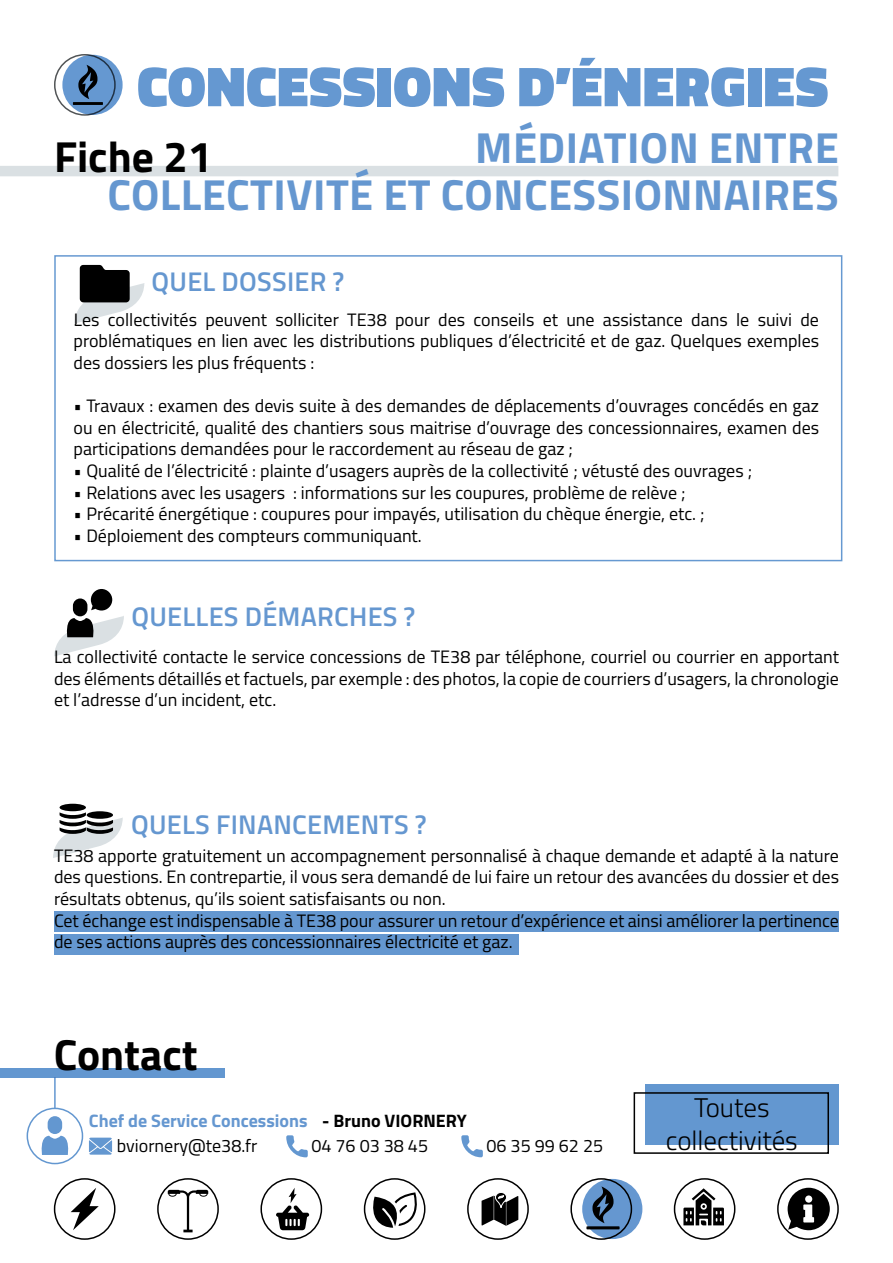
<style>
.page{position:relative;width:893px;height:1263px;background:#fff}
.page>*{position:absolute;margin:0;border:0;box-sizing:border-box;transform-origin:0 0}
.t1{font:900 57px "Titillium";letter-spacing:.01em;color:#6598d1}
.t2{font:700 43.5px "Titillium";letter-spacing:.01em;color:#6597d0}
.t3{font:700 43.5px "Titillium";color:#000}
.t4{font:600 27px "Titillium";letter-spacing:.01em;color:#6597d0}
.t5{font:300 27px/32.4px "Titillium";color:#000;text-align:center}
.t6{font:18px/21.6px "Titillium";color:#000;text-align:justify}
.t7{font:700 18px "Titillium";color:#6597d0}
.t8{font:700 18px "Titillium";color:#000}
</style>
<div class="page">
<div style="left:0;top:166px;width:838px;height:10px;background:#dae0e3"></div>
<div style="left:54px;top:1178px;width:62px;height:62px;border:2px solid #000;border-radius:50%"></div>
<svg style="left:158px;top:1179px;width:60px;height:60px"></svg>
<div style="left:157px;top:1178px;width:62px;height:62px;border:2px solid #000;border-radius:50%"></div>
<div style="left:260px;top:1178px;width:62px;height:62px;border:2px solid #000;border-radius:50%"></div>
<svg style="left:778px;top:1179px;width:60px;height:60px"></svg>
<div style="left:777px;top:1178px;width:62px;height:62px;border:2px solid #000;border-radius:50%"></div>
<div style="left:467px;top:1178px;width:62px;height:62px;border:2px solid #000;border-radius:50%"></div>
<svg style="left:674px;top:1179px;width:61px;height:60px"></svg>
<div style="left:674px;top:1178px;width:61px;height:62px;border:2px solid #000;border-radius:50%"></div>
<svg style="left:571px;top:1179px;width:60px;height:60px"></svg>
<div style="left:570px;top:1178px;width:62px;height:62px;border:2px solid #000;border-radius:50%"></div>
<div style="left:364px;top:1178px;width:61px;height:62px;border:2px solid #000;border-radius:50%"></div>
<svg style="left:71px;top:1188px;width:28px;height:42px"></svg>
<svg style="left:168px;top:1190px;width:40px;height:42px"></svg>
<svg style="left:683px;top:1188px;width:41px;height:37px"></svg>
<svg style="left:276px;top:1188px;width:33px;height:42px"></svg>
<svg style="left:788px;top:1188px;width:42px;height:42px"></svg>
<svg style="left:586px;top:1186px;width:6px;height:43px"></svg>
<svg style="left:372px;top:1192px;width:46px;height:36px"></svg>
<svg style="left:482px;top:1192px;width:36px;height:34px"></svg>
<svg style="left:582px;top:1179px;width:60px;height:60px;background:#527aa7"></svg>
<div style="left:54px;top:54px;width:62px;height:62px;border:2px solid #515456;border-radius:50%"></div>
<svg style="left:62px;top:55px;width:61px;height:60px;background:#6493c7"></svg>
<svg style="left:73px;top:65px;width:30px;height:40px"></svg>
<div style="left:54px;top:255px;width:788px;height:306px;border:2px solid #6699d1"></div>
<svg style="left:91px;top:589px;width:21px;height:21px"></svg>
<div style="left:98px;top:592px;width:6px;height:15px;background:#000"></div>
<div style="left:73px;top:598px;width:14px;height:18px;background:#000;border-radius:7px"></div>
<svg style="left:54px;top:616px;width:70px;height:40px"></svg>
<svg style="left:87px;top:811px;width:26px;height:8px"></svg>
<div style="left:60px;top:804px;width:26px;height:7px;background:#000;border-radius:50%"></div>
<svg style="left:53px;top:812px;width:70px;height:46px"></svg>
<div style="left:54px;top:912px;width:785px;height:20px;background:#6497d0"></div>
<div style="left:54px;top:934px;width:465px;height:21px;background:#6497d0"></div>
<svg style="left:75px;top:265px;width:69px;height:58px"></svg>
<hr style="left:54px;top:1077px;width:2px;height:72px;background:#6397d0">
<div style="left:27px;top:1108px;width:55px;height:55px;background:#fff;border-radius:50%"></div>
<div style="left:27px;top:1108px;width:56px;height:56px;border:2px solid #6397d0;border-radius:50%"></div>
<svg style="left:41px;top:1136px;width:28px;height:19px"></svg>
<div style="left:48px;top:1116px;width:14px;height:18px;background:#6397d0;border-radius:7px"></div>
<div style="left:0;top:1068px;width:225px;height:9px;background:#6397d0"></div>
<svg style="left:89px;top:1137px;width:23px;height:18px"></svg>
<svg style="left:286px;top:1135px;width:22px;height:22px"></svg>
<svg style="left:461px;top:1135px;width:22px;height:22px"></svg>
<div style="left:634px;top:1092px;width:195px;height:62px;border:2px solid #000"></div>
<div style="left:645px;top:1084px;width:194px;height:61px;background:#6397d0"></div>
<h1 class="t1" style="left:137px;top:45px;width:693px">CONCESSIONS D’ÉNERGIES</h1>
<h2 class="t3" style="left:54px;top:123px;width:160px">Fiche 21</h2>
<h2 class="t2" style="left:475px;top:115px;width:365px">MÉDIATION ENTRE</h2>
<h2 class="t2" style="left:107px;top:162px;width:733px">COLLECTIVITÉ ET CONCESSIONNAIRES</h2>
<h3 class="t4" style="left:152px;top:261px;width:194px">QUEL DOSSIER ?</h3>
<p class="t6" style="left:74px;top:308px;width:747px">Les collectivités peuvent solliciter TE38 pour des conseils et une assistance dans le suivi de problématiques en lien avec les distributions publiques d’électricité et de gaz. Quelques exemples des dossiers les plus fréquents :</p>
<p class="t6" style="left:74px;top:394px;width:747px">• Travaux : examen des devis suite à des demandes de déplacements d’ouvrages concédés en gaz ou en électricité, qualité des chantiers sous maitrise d’ouvrage des concessionnaires, examen des participations demandées pour le raccordement au réseau de gaz ;</p>
<p class="t6" style="left:74px;top:459px;width:680px">• Qualité de l’électricité : plainte d’usagers auprès de la collectivité ; vétusté des ouvrages ;</p>
<p class="t6" style="left:74px;top:480px;width:613px">• Relations avec les usagers : informations sur les coupures, problème de relève ;</p>
<p class="t6" style="left:74px;top:502px;width:632px">• Précarité énergétique : coupures pour impayés, utilisation du chèque énergie, etc. ;</p>
<p class="t6" style="left:74px;top:524px;width:350px">• Déploiement des compteurs communiquant.</p>
<h3 class="t4" style="left:131px;top:596px;width:285px">QUELLES DÉMARCHES ?</h3>
<p class="t6" style="left:54px;top:645px;width:786px">La collectivité contacte le service concessions de TE38 par téléphone, courriel ou courrier en apportant des éléments détaillés et factuels, par exemple : des photos, la copie de courriers d’usagers, la chronologie et l’adresse d’un incident, etc.</p>
<h3 class="t4" style="left:131px;top:804px;width:297px">QUELS FINANCEMENTS ?</h3>
<p class="t6" style="left:54px;top:844px;width:787px;text-align:left">TE38 apporte gratuitement un accompagnement personnalisé à chaque demande et adapté à la nature des questions. En contrepartie, il vous sera demandé de lui faire un retour des avancées du dossier et des résultats obtenus, qu’ils soient satisfaisants ou non.<br>Cet échange est indispensable à TE38 pour assurer un retour d’expérience et ainsi améliorer la pertinence de ses actions auprès des concessionnaires électricité et gaz.</p>
<h2 class="t3" style="left:54px;top:1022px;width:145px">Contact</h2>
<p class="t7" style="left:89px;top:1107px;width:220px">Chef de Service Concessions</p>
<p class="t6" style="left:117px;top:1133px;width:142px">bviornery@te38.fr</p>
<p class="t6" style="left:311px;top:1133px;width:118px">04 76 03 38 45</p>
<p class="t8" style="left:322px;top:1107px;width:146px">- Bruno VIORNERY</p>
<p class="t6" style="left:486px;top:1133px;width:118px">06 35 99 62 25</p>
<h3 class="t5" style="left:666px;top:1090px;width:134px">Toutes collectivités</h3>
</div>
